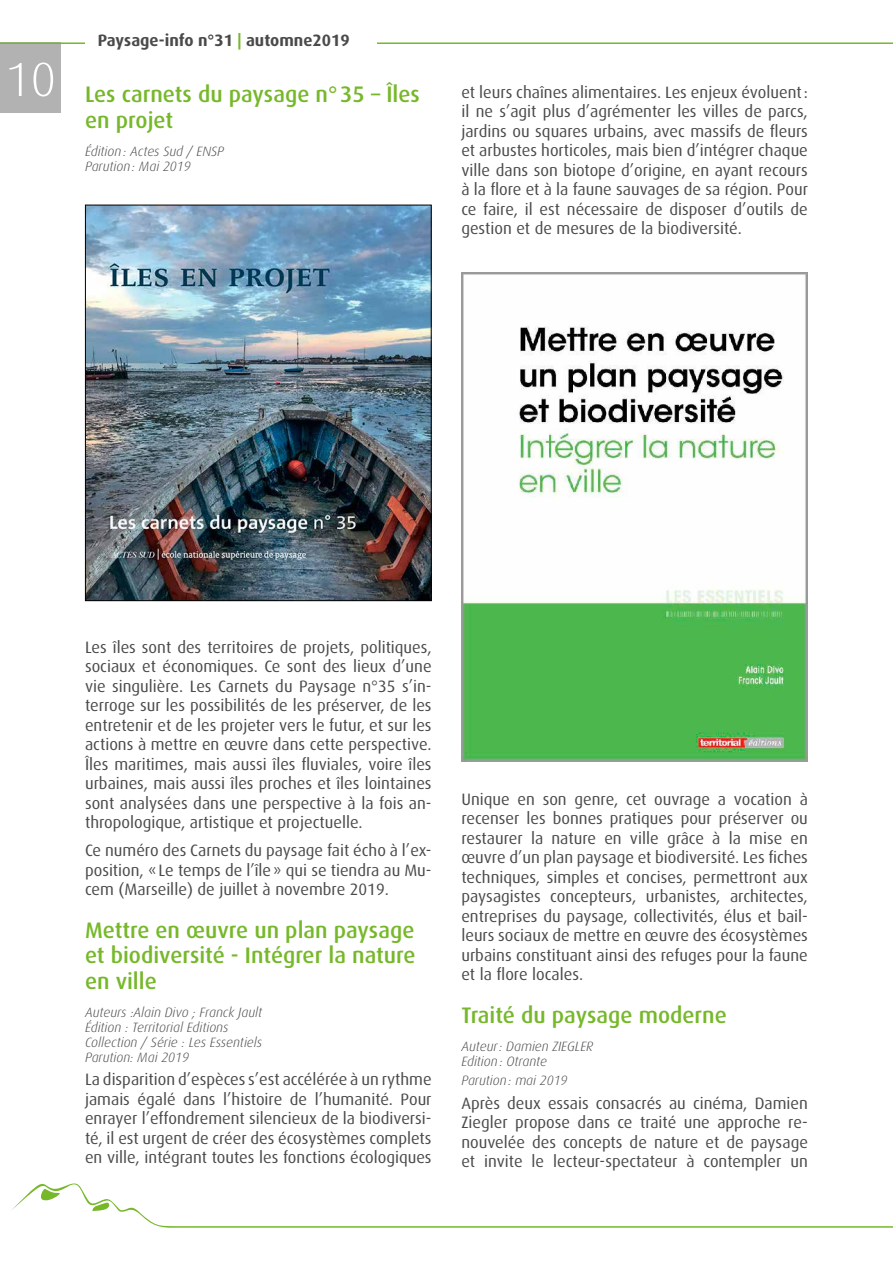
<style>
.page{position:relative;width:893px;height:1263px;background:#fff}
.page>*{position:absolute;margin:0;border:0;box-sizing:border-box;transform-origin:0 0}
.t1{font:300 48px "Dax OT";color:#fff;scale:1.05 1}
.t2{font:500 22.5px/25.5px "Dax OT";color:#76b82a}
.t3{font:16.5px/19.5px "Dax OT";color:#4a4a49;text-align:justify}
.t4{font:700 16.5px "Dax OT";color:#4a4a49}
.t5{font:italic 300 13.5px/15px "Dax OT";color:#4a4a49}
.s1{color:#76b82a}
</style>
<div class="page">
<div style="left:0;top:42px;width:61px;height:71px;background:#b3b2b2"></div>
<svg style="left:11px;top:1183px;width:882px;height:45px"></svg>
<hr style="left:0;top:42px;width:893px;height:2px;background:#76b82a">
<div style="left:85px;top:0;width:292px;height:85px;background:#fff"></div>
<img style="left:87px;top:207px;width:343px;height:392px">
<div style="left:85px;top:205px;width:347px;height:396px;border:1px solid #000"></div>
<img style="left:461px;top:273px;width:347px;height:488px">
<h1 class="t1" style="left:5px;top:53px;width:50px">10</h1>
<p class="t4" style="left:98px;top:31px;width:253px">Paysage-info n°31 <span class="s1">|</span> automne2019</p>
<h2 class="t2" style="left:85px;top:82px;width:336px">Les carnets du paysage n°35 – Îles en projet</h2>
<p class="t5" style="left:85px;top:144px;width:141px">Édition: Actes Sud / ENSP<br>Parution: Mai 2019</p>
<p class="t3" style="left:461px;top:82px;width:348px">et leurs chaînes alimentaires. Les enjeux évoluent: il ne s’agit plus d’agrémenter les villes de parcs, jardins ou squares urbains, avec massifs de fleurs et arbustes horticoles, mais bien d’intégrer chaque ville dans son biotope d’origine, en ayant recours à la flore et à la faune sauvages de sa région. Pour ce faire, il est nécessaire de disposer d’outils de gestion et de mesures de la biodiversité.</p>
<p class="t3" style="left:85px;top:637px;width:348px">Les îles sont des territoires de projets, politiques, sociaux et économiques. Ce sont des lieux d’une vie singulière. Les Carnets du Paysage n°35 s’in&shy;terroge sur les possibilités de les préserver, de les entretenir et de les projeter vers le futur, et sur les actions à mettre en œuvre dans cette perspective.<br>Îles maritimes, mais aussi îles fluviales, voire îles urbaines, mais aussi îles proches et îles lointaines sont analysées dans une perspective à la fois an&shy;thropologique, artistique et projectuelle.</p>
<p class="t3" style="left:85px;top:841px;width:348px">Ce numéro des Carnets du paysage fait écho à l’ex&shy;position, «Le temps de l’île» qui se tiendra au Mu&shy;cem (Marseille) de juillet à novembre 2019.</p>
<h2 class="t2" style="left:85px;top:917px;width:332px;text-align:justify">Mettre en œuvre un plan paysage et biodiversité - Intégrer la nature en ville</h2>
<p class="t5" style="left:85px;top:1004px;width:179px">Auteurs :Alain Divo ; Franck Jault<br>Édition : Territorial Editions<br>Collection / Série : Les Essentiels<br>Parution: Mai 2019</p>
<p class="t3" style="left:85px;top:1070px;width:348px">La disparition d’espèces s’est accélérée à un rythme jamais égalé dans l’histoire de l’humanité. Pour enrayer l’effondrement silencieux de la biodiversi&shy;té, il est urgent de créer des écosystèmes complets en ville, intégrant toutes les fonctions écologiques</p>
<p class="t3" style="left:461px;top:789px;width:348px">Unique en son genre, cet ouvrage a vocation à recenser les bonnes pratiques pour préserver ou restaurer la nature en ville grâce à la mise en œuvre d’un plan paysage et biodiversité. Les fiches techniques, simples et concises, permettront aux paysagistes concepteurs, urbanistes, architectes, entreprises du paysage, collectivités, élus et bail&shy;leurs sociaux de mettre en œuvre des écosystèmes urbains constituant ainsi des refuges pour la faune et la flore locales.</p>
<h2 class="t2" style="left:461px;top:1002px;width:267px">Traité du paysage moderne</h2>
<p class="t5" style="left:461px;top:1038px;width:133px">Auteur: Damien ZIEGLER<br>Edition: Otrante</p>
<p class="t5" style="left:461px;top:1073px;width:108px">Parution: mai 2019</p>
<p class="t3" style="left:461px;top:1093px;width:348px">Après deux essais consacrés au cinéma, Damien Ziegler propose dans ce traité une approche re&shy;nouvelée des concepts de nature et de paysage et invite le lecteur-spectateur à contempler un</p>
</div>
